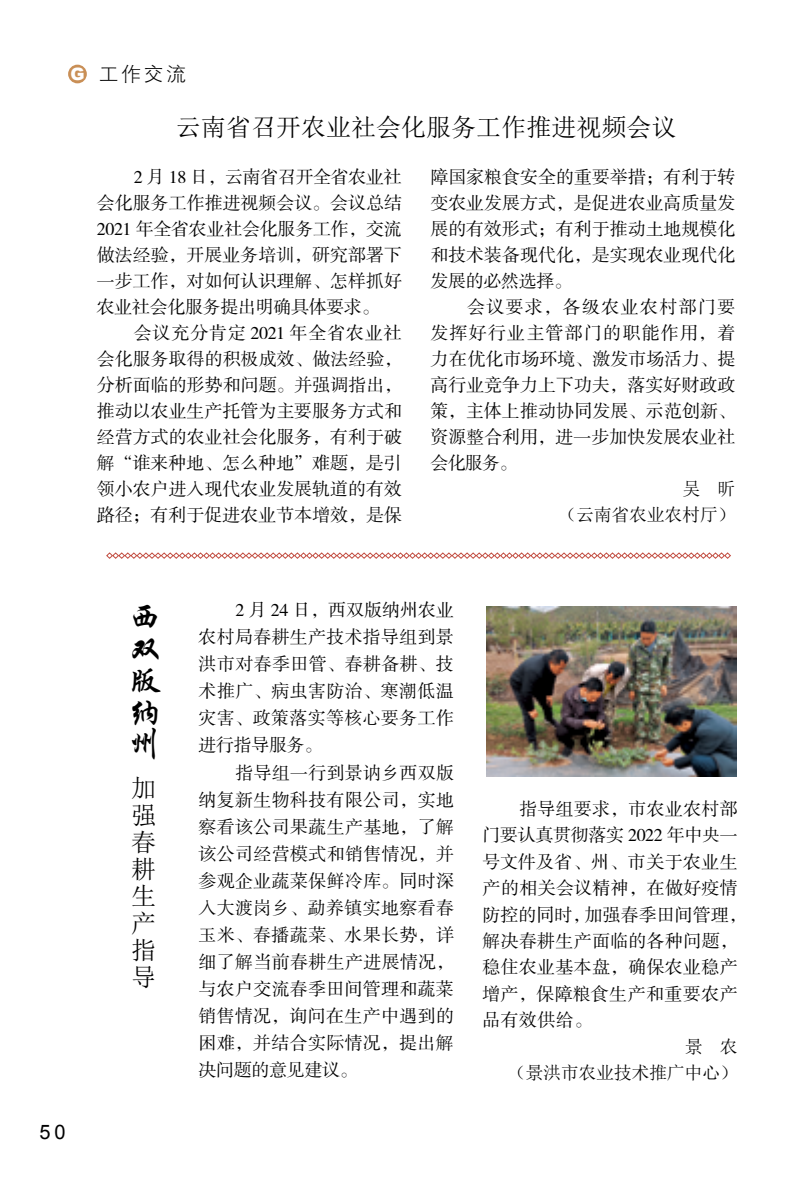
<style>
.page{position:relative;width:806px;height:1191px;background:#fff}
.page>*{position:absolute;margin:0;border:0;box-sizing:border-box;transform-origin:0 0}
.t1{font:34px/31.6px "ST Xingkai";color:#000;text-align:justify}
.t2{font:25px/27px "Sim Sun";color:#000;text-align:justify}
.t3{font:20px "FZXH1 JW GB1 0";color:#000}
.t4{font:20px "Arial";color:#000}
.t5{font:18px/26px "FZSSK GBK1 0";color:#000;text-align:justify}
.t6{font:18px/26px "Sim Sun";letter-spacing:-.02em;color:#000;text-align:right}
.s1{font-family:"Arial";font-weight:900;font-size:17px;color:#fff}
</style>
<div class="page">
<div style="left:68px;top:65px;width:19px;height:18px;background:#c98f56;border-radius:50%"></div>
<img style="left:486px;top:607px;width:250px;height:170px">
<svg style="left:106px;top:552px;width:624px;height:7px"></svg>
<p class="t3" style="left:70px;top:64px;width:117px"><span class="s1">G</span> 工作交流</p>
<h2 class="t2" style="left:176px;top:113px;width:501px">云南省召开农业社会化服务工作推进视频会议</h2>
<p class="t5" style="left:97px;top:165px;width:306px;text-indent:37px">2 月 18 日，云南省召开全省农业社会化服务工作推进视频会议。会议总结2021 年全省农业社会化服务工作，交流做法经验，开展业务培训，研究部署下一步工作，对如何认识理解、怎样抓好农业社会化服务提出明确具体要求。</p>
<p class="t5" style="left:97px;top:320px;width:306px;text-indent:37px">会议充分肯定 2021 年全省农业社会化服务取得的积极成效、做法经验，分析面临的形势和问题。并强调指出，推动以农业生产托管为主要服务方式和经营方式的农业社会化服务，有利于破解“谁来种地、怎么种地”难题，是引领小农户进入现代农业发展轨道的有效路径；有利于促进农业节本增效，是保</p>
<p class="t5" style="left:430px;top:164px;width:306px">障国家粮食安全的重要举措；有利于转变农业发展方式，是促进农业高质量发展的有效形式；有利于推动土地规模化和技术装备现代化，是实现农业现代化发展的必然选择。</p>
<p class="t5" style="left:430px;top:294px;width:306px;text-indent:37px">会议要求，各级农业农村部门要发挥好行业主管部门的职能作用，着力在优化市场环境、激发市场活力、提高行业竞争力上下功夫，落实好财政政策，主体上推动协同发展、示范创新、资源整合利用，进一步加快发展农业社会化服务。</p>
<p class="t6" style="left:558px;top:475px;width:178px">吴 昕<br>（云南省农业农村厅）</p>
<p class="t4" style="left:39px;top:1118px;width:28px">50</p>
<h1 class="t1" style="left:128px;top:602px;width:34px">西双版纳州</h1>
<h2 class="t2" style="left:131px;top:774px;width:26px">加强春耕生产指导</h2>
<p class="t5" style="left:198px;top:598px;width:257px;line-height:27px;text-indent:37px">2 月 24 日，西双版纳州农业农村局春耕生产技术指导组到景洪市对春季田管、春耕备耕、技术推广、病虫害防治、寒潮低温灾害、政策落实等核心要务工作进行指导服务。</p>
<p class="t5" style="left:198px;top:760px;width:257px;line-height:27px;text-indent:37px">指导组一行到景讷乡西双版纳复新生物科技有限公司，实地察看该公司果蔬生产基地，了解该公司经营模式和销售情况，并参观企业蔬菜保鲜冷库。同时深入大渡岗乡、勐养镇实地察看春玉米、春播蔬菜、水果长势，详细了解当前春耕生产进展情况，与农户交流春季田间管理和蔬菜销售情况，询问在生产中遇到的困难，并结合实际情况，提出解决问题的意见建议。</p>
<p class="t5" style="left:482px;top:796px;width:266px;text-align:left;text-indent:37px">指导组要求，市农业农村部门要认真贯彻落实 2022 年中央一号文件及省、州、市关于农业生产的相关会议精神，在做好疫情防控的同时，加强春季田间管理，解决春耕生产面临的各种问题，稳住农业基本盘，确保农业稳产增产，保障粮食生产和重要农产品有效供给。</p>
<p class="t6" style="left:507px;top:1033px;width:231px">景 农<br>（景洪市农业技术推广中心）</p>
</div>
